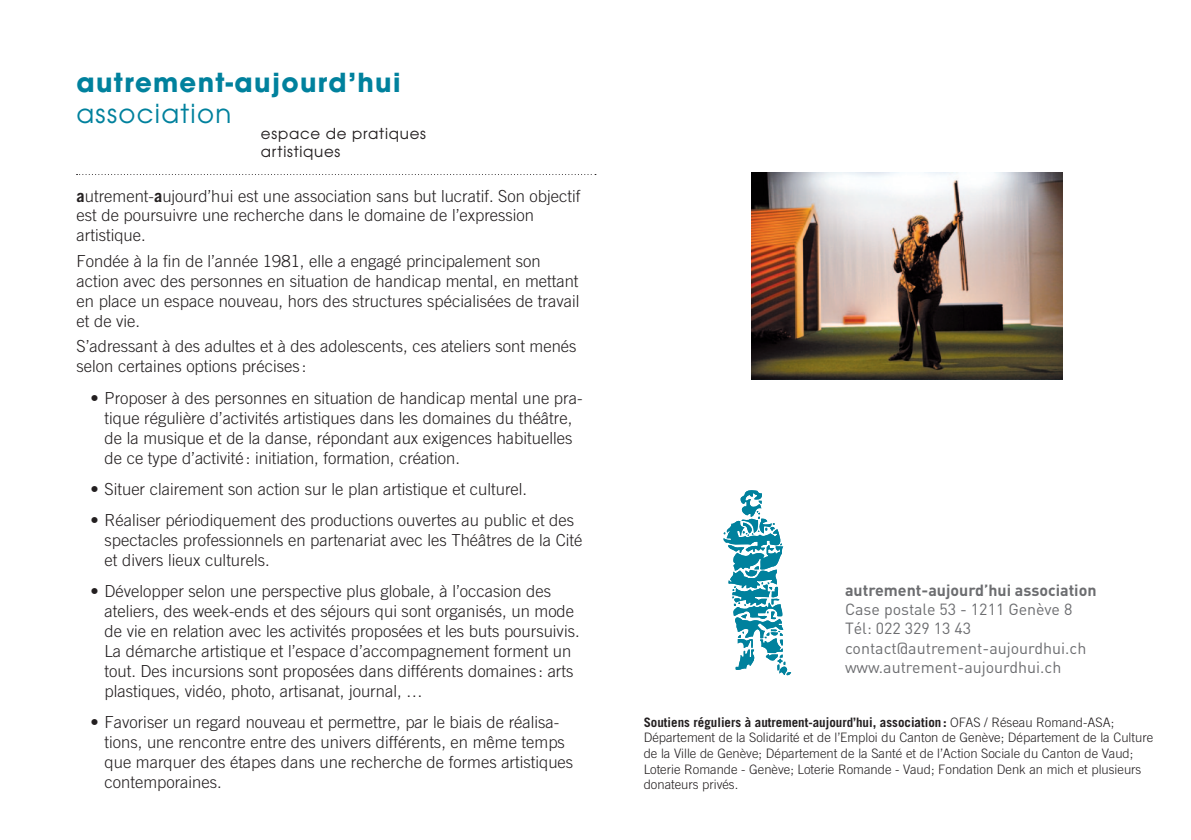
<style>
.page{position:relative;width:1191px;height:840px;background:#fff}
.page>*{position:absolute;margin:0;border:0;box-sizing:border-box;transform-origin:0 0}
.t1{font:700 26px "Avant Garde";letter-spacing:.05em;color:#00819d}
.t2{font:26px "Avant Garde";letter-spacing:.05em;color:#00819d}
.t3{font:300 16.6px/20px "Trade Gothic";color:#231f20}
.t4{font:16px "DIN";color:#6c6d70}
.t5{font:700 16px "DIN";color:#6c6d70}
.t6{font:15px "Avant Garde";letter-spacing:.05em;color:#231f20}
.t7{font:300 13px/15.6px "Trade Gothic";color:#231f20}
.s1{font-weight:700}
</style>
<div class="page">
<img style="left:751px;top:172px;width:311px;height:207px">
<svg style="left:723px;top:490px;width:68px;height:184px"></svg>
<svg style="left:77px;top:174px;width:519px;height:1px"></svg>
<p class="t1" style="left:77px;top:66px;width:325px">autrement-aujourd’hui</p>
<p class="t2" style="left:77px;top:98px;width:156px">association</p>
<p class="t6" style="left:261px;top:124px;width:167px">espace de pratiques</p>
<p class="t6" style="left:261px;top:142px;width:81px">artistiques</p>
<p class="t3" style="left:77px;top:185px;width:505px"><span class="s1">a</span>utrement-<span class="s1">a</span>ujourd’hui est une association sans but lucratif. Son objectif est de poursuivre une recherche dans le domaine de l’expression artistique.</p>
<p class="t3" style="left:77px;top:251px;width:504px">Fondée à la fin de l’année 1981, elle a engagé principalement son action avec des personnes en situation de handicap mental, en mettant en place un espace nouveau, hors des structures spécialisées de travail et de vie.</p>
<p class="t3" style="left:77px;top:336px;width:501px">S’adressant à des adultes et à des adolescents, ces ateliers sont menés selon certaines options précises :</p>
<p class="t3" style="left:105px;top:387px;width:479px;text-indent:-14px">• Proposer à des personnes en situation de handicap mental une pra&shy;tique régulière d’activités artistiques dans les domaines du théâtre, de la musique et de la danse, répondant aux exigences habituelles de ce type d’activité: initiation, formation, création.</p>
<p class="t3" style="left:91px;top:478px;width:438px">• Situer clairement son action sur le plan artistique et culturel.</p>
<p class="t3" style="left:105px;top:509px;width:479px;text-indent:-14px">• Réaliser périodiquement des productions ouvertes au public et des spectacles professionnels en partenariat avec les Théâtres de la Cité et divers lieux culturels.</p>
<p class="t3" style="left:105px;top:581px;width:476px;text-indent:-14px">• Développer selon une perspective plus globale, à l’occasion des ateliers, des week-ends et des séjours qui sont organisés, un mode de vie en relation avec les activités proposées et les buts poursuivis.<br>La démarche artistique et l’espace d’accompagnement forment un tout. Des incursions sont proposées dans différents domaines : arts plastiques, vidéo, photo, artisanat, journal, …</p>
<p class="t3" style="left:105px;top:711px;width:470px;text-indent:-14px">• Favoriser un regard nouveau et permettre, par le biais de réalisa&shy;tions, une rencontre entre des univers différents, en même temps que marquer des étapes dans une recherche de formes artistiques contemporaines.</p>
<p class="t7" style="left:643px;top:713px;width:511px"><span class="s1">Soutiens réguliers à autrement-aujourd’hui, association :</span> OFAS / Réseau Romand-ASA; Département de la Solidarité et de l’Emploi du Canton de Genève; Département de la Culture de la Ville de Genève; Département de la Santé et de l’Action Sociale du Canton de Vaud; Loterie Romande - Genève; Loterie Romande - Vaud; Fondation Denk an mich et plusieurs donateurs privés.</p>
<p class="t5" style="left:845px;top:579px;width:253px">autrement-aujourd’hui association</p>
<p class="t4" style="left:845px;top:599px;width:229px">Case postale 53 - 1211 Genève 8</p>
<p class="t4" style="left:845px;top:618px;width:128px">Tél: 022 329 13 43</p>
<p class="t4" style="left:845px;top:637px;width:243px">contact@autrement-aujourdhui.ch</p>
<p class="t4" style="left:845px;top:656px;width:218px">www.autrement-aujourdhui.ch</p>
</div>
